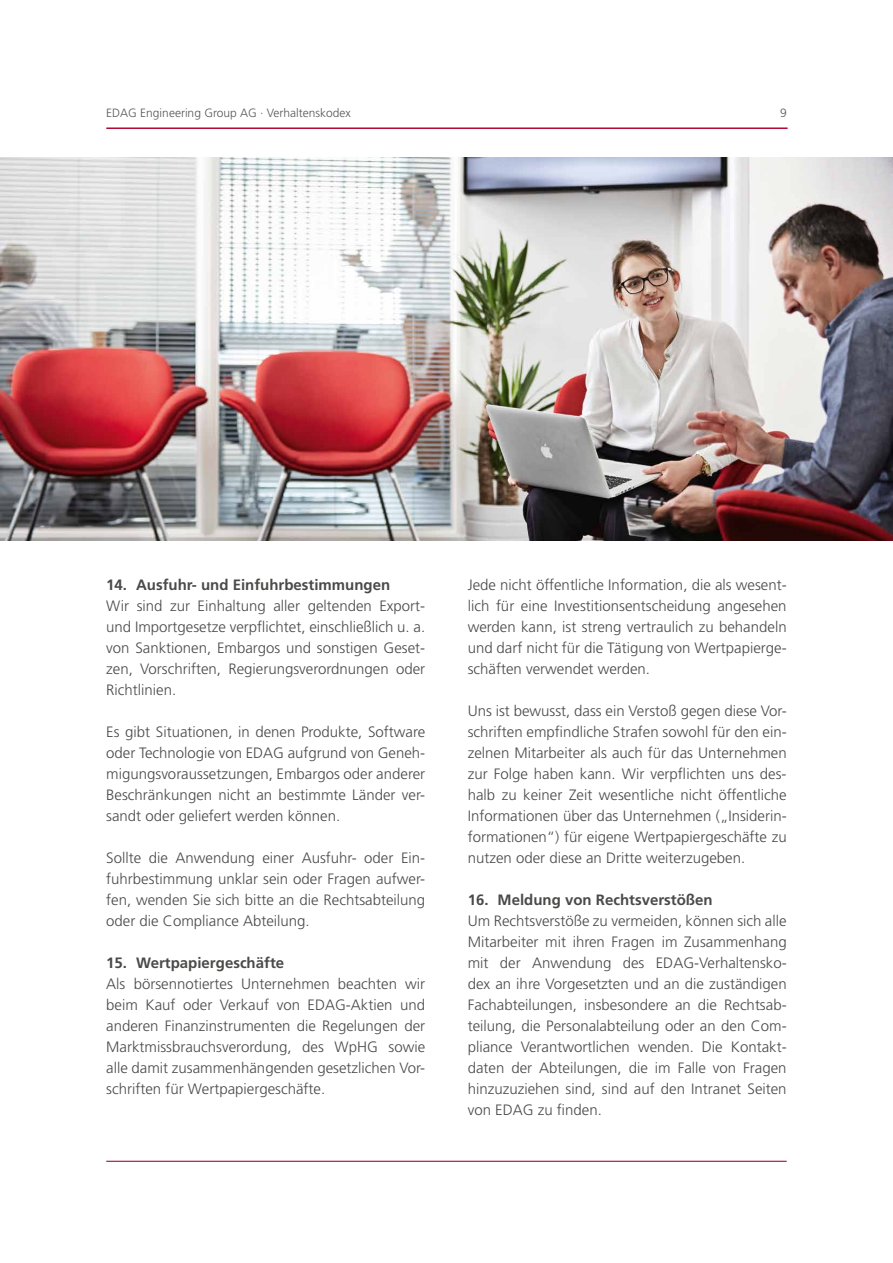
<style>
.page{position:relative;width:893px;height:1263px;background:#fff}
.page>*{position:absolute;margin:0;border:0;box-sizing:border-box;transform-origin:0 0}
.t1{font:300 15px/21px "Frutiger LT Std";color:#4a4a49;text-align:justify}
.t2{font:700 15px "Frutiger LT Std";color:#4a4a49}
.t3{font:300 12px "Frutiger LT Std";color:#575756}
</style>
<div class="page">
<hr style="left:106px;top:127px;width:682px;height:2px;background:#b10933">
<hr style="left:106px;top:1161px;width:681px;height:1px;background:#b10933">
<img style="left:0;top:157px;width:893px;height:383px">
<p class="t3" style="left:106px;top:106px;width:246px">EDAG Engineering Group AG · Verhaltenskodex</p>
<p class="t3" style="left:780px;top:106px;width:8px">9</p>
<p class="t2" style="left:106px;top:575px;width:285px">14. Ausfuhr- und Einfuhrbestimmungen</p>
<p class="t1" style="left:106px;top:595px;width:320px">Wir sind zur Einhaltung aller geltenden Export&shy;und Importgesetze verpflichtet, einschließlich u. a. von Sanktionen, Embargos und sonstigen Geset&shy;zen, Vorschriften, Regierungsverordnungen oder Richtlinien.</p>
<p class="t1" style="left:106px;top:721px;width:320px">Es gibt Situationen, in denen Produkte, Software oder Technologie von EDAG aufgrund von Geneh&shy;migungsvoraussetzungen, Embargos oder anderer Beschränkungen nicht an bestimmte Länder ver&shy;sandt oder geliefert werden können.</p>
<p class="t1" style="left:106px;top:847px;width:320px">Sollte die Anwendung einer Ausfuhr- oder Ein&shy;fuhrbestimmung unklar sein oder Fragen aufwer&shy;fen, wenden Sie sich bitte an die Rechtsabteilung oder die Compliance Abteilung.</p>
<p class="t2" style="left:106px;top:953px;width:179px">15. Wertpapiergeschäfte</p>
<p class="t1" style="left:106px;top:973px;width:320px">Als börsennotiertes Unternehmen beachten wir beim Kauf oder Verkauf von EDAG-Aktien und anderen Finanzinstrumenten die Regelungen der Marktmissbrauchsverordung, des WpHG sowie alle damit zusammenhängenden gesetzlichen Vor&shy;schriften für Wertpapiergeschäfte.</p>
<p class="t1" style="left:468px;top:574px;width:320px">Jede nicht öffentliche Information, die als wesent&shy;lich für eine Investitionsentscheidung angesehen werden kann, ist streng vertraulich zu behandeln und darf nicht für die Tätigung von Wertpapierge&shy;schäften verwendet werden.</p>
<p class="t1" style="left:468px;top:700px;width:320px">Uns ist bewusst, dass ein Verstoß gegen diese Vor&shy;schriften empfindliche Strafen sowohl für den ein&shy;zelnen Mitarbeiter als auch für das Unternehmen zur Folge haben kann. Wir verpflichten uns des&shy;halb zu keiner Zeit wesentliche nicht öffentliche Informationen über das Unternehmen („Insiderin&shy;formationen“) für eigene Wertpapiergeschäfte zu nutzen oder diese an Dritte weiterzugeben.</p>
<p class="t2" style="left:468px;top:890px;width:246px">16. Meldung von Rechtsverstößen</p>
<p class="t1" style="left:468px;top:910px;width:320px">Um Rechtsverstöße zu vermeiden, können sich alle Mitarbeiter mit ihren Fragen im Zusammenhang mit der Anwendung des EDAG-Verhaltensko&shy;dex an ihre Vorgesetzten und an die zuständigen Fachabteilungen, insbesondere an die Rechtsab&shy;teilung, die Personalabteilung oder an den Com&shy;pliance Verantwortlichen wenden. Die Kontakt&shy;daten der Abteilungen, die im Falle von Fragen hinzuzuziehen sind, sind auf den Intranet Seiten von EDAG zu finden.</p>
</div>
